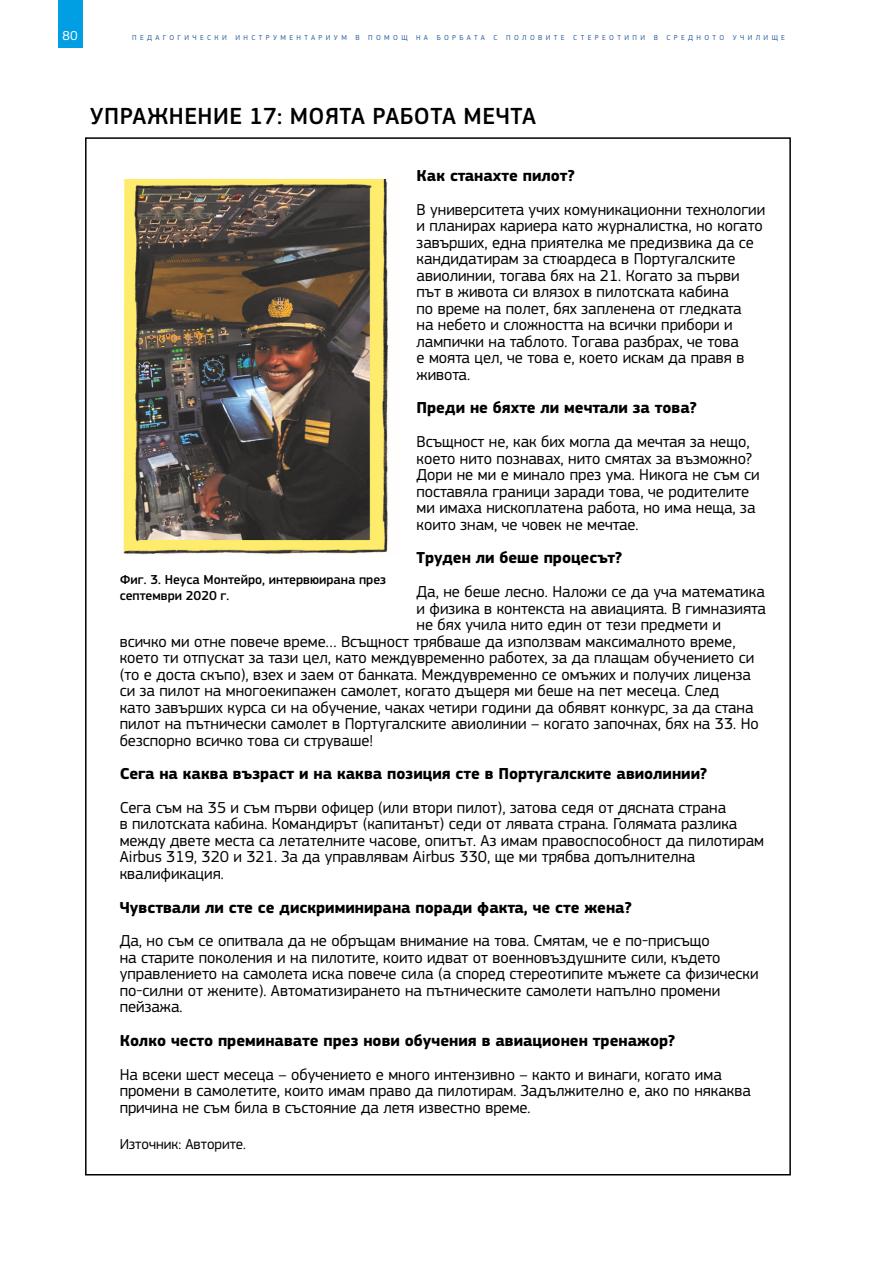
<style>
.page{position:relative;width:893px;height:1263px;background:#fff}
.page>*{position:absolute;margin:0;border:0;box-sizing:border-box;transform-origin:0 0}
.activity_hlavicka{font:500 24.3px "EC Square Sans Pro";letter-spacing:.02em;color:#000}
.t1{font:16.5px/16.5px "EC Square Sans Pro";color:#000}
.t2{font:700 16.5px "EC Square Sans Pro";color:#000}
.t3{font:15px "EC Square Sans Pro";color:#000}
.t4{font:500 13.5px/16.2px "EC Square Sans Pro";color:#000}
.t5{font:13.5px "EC Square Sans Pro";color:#fff}
.t6{font:7.5px "EC Square Sans Pro";letter-spacing:.45em;color:#275b9b}
</style>
<div class="page">
<div style="left:58px;top:0;width:24px;height:48px;background:#009fe3"></div>
<img style="left:123px;top:179px;width:266px;height:376px">
<p class="t5" style="left:63px;top:28px;width:17px">80</p>
<p class="t6" style="left:132px;top:33px;width:654px">ПЕДАГОГИЧЕСКИ ИНСТРУМЕНТАРИУМ В ПОМОЩ НА БОРБАТА С ПОЛОВИТЕ СТЕРЕОТИПИ В СРЕДНОТО УЧИЛИЩЕ</p>
<p class="activity_hlavicka" style="left:90px;top:102px;width:448px">УПРАЖНЕНИЕ 17: МОЯТА РАБОТА МЕЧТА</p>
<p class="t2" style="left:417px;top:166px;width:160px">Как станахте пилот?</p>
<p class="t1" style="left:417px;top:201px;width:350px">В университета учих комуникационни технологии и планирах кариера като журналистка, но когато завърших, една приятелка ме предизвика да се кандидатирам за стюардеса в Португалските авиолинии, тогава бях на 21. Когато за първи път в живота си влязох в пилотската кабина<br>по време на полет, бях запленена от гледката<br>на небето и сложността на всички прибори и лампички на таблото. Тогава разбрах, че това<br>е моята цел, че това е, което искам да правя в живота.</p>
<p class="t2" style="left:417px;top:398px;width:282px">Преди не бяхте ли мечтали за това?</p>
<p class="t1" style="left:417px;top:434px;width:345px">Всъщност не, как бих могла да мечтая за нещо, което нито познавах, нито смятах за възможно?<br>Дори не ми е минало през ума. Никога не съм си поставяла граници заради това, че родителите ми имаха нископлатена работа, но има неща, за които знам, че човек не мечтае.</p>
<p class="t2" style="left:417px;top:548px;width:207px">Труден ли беше процесът?</p>
<p class="t1" style="left:417px;top:583px;width:350px">Да, не беше лесно. Наложи се да уча математика</p>
<p class="t1" style="left:417px;top:600px;width:351px">и физика в контекста на авиацията. В гимназията</p>
<p class="t1" style="left:417px;top:616px;width:306px">не бях учила нито един от тези предмети и</p>
<p class="t1" style="left:120px;top:633px;width:617px">всичко ми отне повече време… Всъщност трябваше да използвам максималното време,</p>
<p class="t1" style="left:120px;top:649px;width:636px">което ти отпускат за тази цел, като междувременно работех, за да плащам обучението си</p>
<p class="t1" style="left:120px;top:666px;width:633px">(то е доста скъпо), взех и заем от банката. Междувременно се омъжих и получих лиценза</p>
<p class="t1" style="left:120px;top:682px;width:601px">си за пилот на многоекипажен самолет, когато дъщеря ми беше на пет месеца. След</p>
<p class="t1" style="left:120px;top:699px;width:635px">като завърших курса си на обучение, чаках четири години да обявят конкурс, за да стана</p>
<p class="t1" style="left:120px;top:715px;width:641px">пилот на пътнически самолет в Португалските авиолинии – когато започнах, бях на 33. Но</p>
<p class="t1" style="left:120px;top:732px;width:255px">безспорно всичко това си струваше!</p>
<p class="t2" style="left:120px;top:764px;width:589px">Сега на каква възраст и на каква позиция сте в Португалските авиолинии?</p>
<p class="t1" style="left:120px;top:799px;width:646px">Сега съм на 35 и съм първи офицер (или втори пилот), затова седя от дясната страна<br>в пилотската кабина. Командирът (капитанът) седи от лявата страна. Голямата разлика между двете места са летателните часове, опитът. Аз имам правоспособност да пилотирам Airbus 319, 320 и 321. За да управлявам Airbus 330, ще ми трябва допълнителна квалификация.</p>
<p class="t2" style="left:120px;top:897px;width:514px">Чувствали ли сте се дискриминирана поради факта, че сте жена?</p>
<p class="t1" style="left:120px;top:933px;width:640px">Да, но съм се опитвала да не обръщам внимание на това. Смятам, че е по-присъщо<br>на старите поколения и на пилотите, които идват от военновъздушните сили, където управлението на самолета иска повече сила (а според стереотипите мъжете са физически по-силни от жените). Автоматизирането на пътническите самолети напълно промени пейзажа.</p>
<p class="t2" style="left:120px;top:1030px;width:557px">Колко често преминавате през нови обучения в авиационен тренажор?</p>
<p class="t1" style="left:120px;top:1066px;width:633px">На всеки шест месеца – обучението е много интензивно – както и винаги, когато има промени в самолетите, които имам право да пилотирам. Задължително е, ако по някаква причина не съм била в състояние да летя известно време.</p>
<p class="t3" style="left:120px;top:1135px;width:128px">Източник: Авторите.</p>
<p class="t4" style="left:120px;top:572px;width:268px">Фиг. 3. Неуса Монтейро, интервюирана през септември 2020 г.</p>
</div>
